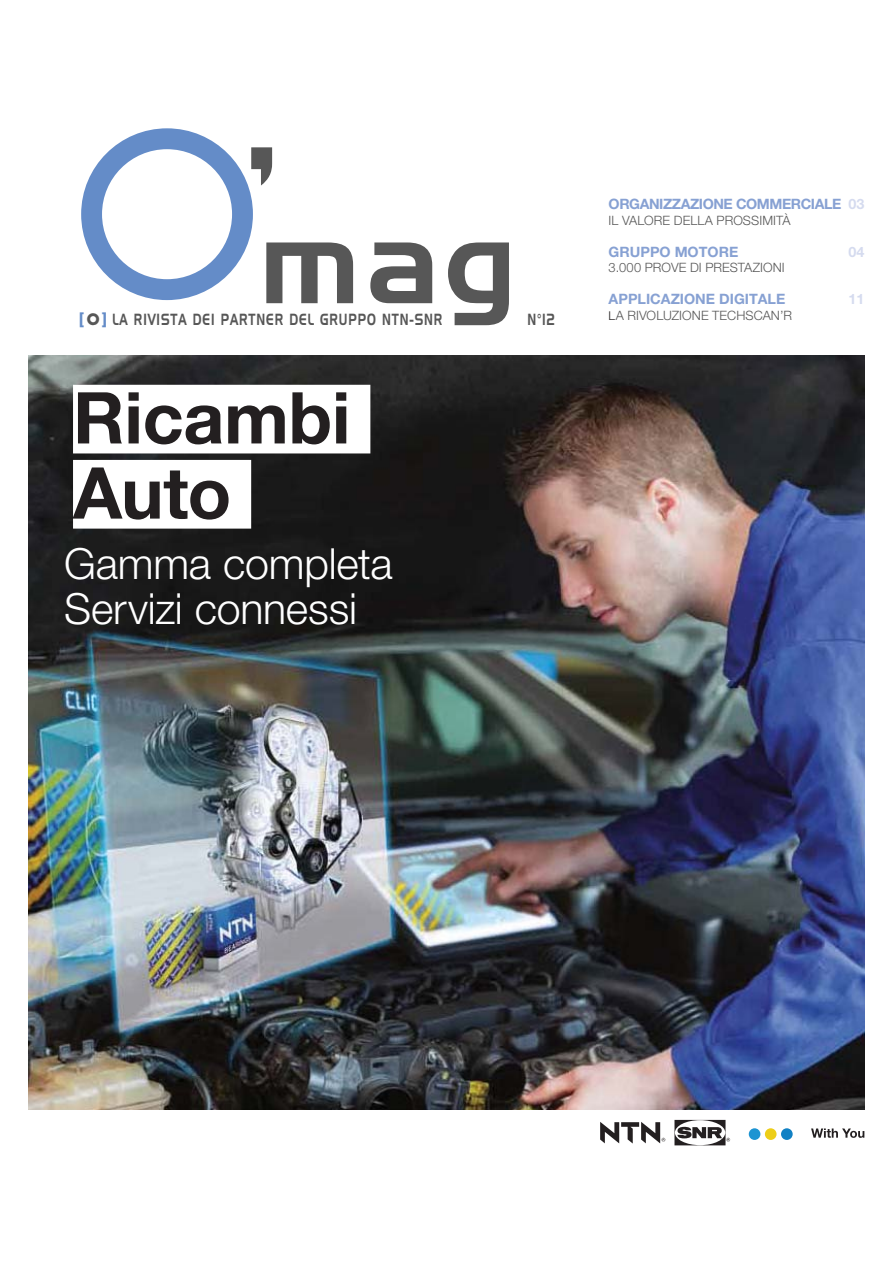
<style>
.page{position:relative;width:893px;height:1263px;background:#fff}
.page>*{position:absolute;margin:0;border:0;box-sizing:border-box;transform-origin:0 0}
.t1{font:174.15px "Handel Gothic BT";color:#575757}
.t2{font:115.2px "Handel Gothic BT";color:#575757}
.t3{font:700 71.55px/75.2px "Helvetica Neue";letter-spacing:-.005em;color:#231f20}
.t4{font:300 42.9px/45.2px "Helvetica Neue";letter-spacing:-.005em;color:#fff}
.t5{font:15.75px "Handel Gothic BT";letter-spacing:.08em;color:#575757;scale:.72 1}
.t6{font:700 14.25px "Helvetica Neue";color:#87a1d3}
.t7{font:700 14.25px "Helvetica Neue";letter-spacing:-.03em;color:#87a1d3}
.t8{font:700 14.25px "Helvetica Neue";color:#d5dbef}
.t9{font:300 12.9px "Helvetica Neue";letter-spacing:.005em;color:#575757}
.s1{font-family:"Avant Garde IT Cby BT";font-weight:700;font-size:16.35px;color:#648cc8}
.s2{font-family:"Avant Garde IT Cby BT";font-weight:700;font-size:16.35px}
.s3{color:#d5dbef}
.s4{font-size:12.15px;color:#231f20}
</style>
<div class="page">
<img style="left:28px;top:356px;width:836px;height:754px">
<div style="left:81px;top:128px;width:172px;height:172px;background:#648cc8;border-radius:50%"></div>
<div style="left:749px;top:1128px;width:11px;height:12px;background:#1d94d2;border-radius:50%"></div>
<div style="left:781px;top:1128px;width:12px;height:12px;background:#1181c4;border-radius:50%"></div>
<div style="left:765px;top:1128px;width:11px;height:12px;background:#edce18;border-radius:50%"></div>
<svg style="left:600px;top:1122px;width:65px;height:22px"></svg>
<svg style="left:674px;top:1120px;width:56px;height:25px"></svg>
<svg style="left:811px;top:1129px;width:53px;height:9px"></svg>
<div style="left:102px;top:149px;width:130px;height:130px;background:#fff;border-radius:50%"></div>
<div style="left:73px;top:385px;width:297px;height:68px;background:#fff"></div>
<div style="left:73px;top:460px;width:178px;height:69px;background:#fff"></div>
<h1 class="t1" style="left:244px;top:110px;width:36px">’</h1>
<h2 class="t2" style="left:259px;top:196px;width:257px">mag</h2>
<p class="t5" style="left:79px;top:311px;width:506px"><span class="s1">[</span><span class="s2">O</span><span class="s1">]</span> LA RIVISTA DEI PARTNER DEL GRUPPO NTN-SNR</p>
<p class="t5" style="left:527px;top:310px;width:39px">N°12</p>
<h3 class="t3" style="left:73px;top:387px;width:279px">Ricambi<br>Auto</h3>
<h3 class="t4" style="left:64px;top:545px;width:330px">Gamma completa<br>Servizi connessi</h3>
<p class="t7" style="left:609px;top:199px;width:257px">ORGANIZZAZIONE COMMERCIALE <span class="s3">03</span></p>
<p class="t9" style="left:609px;top:216px;width:183px">IL VALORE DELLA PROSSIMITÀ</p>
<p class="t6" style="left:609px;top:246px;width:131px">GRUPPO MOTORE</p>
<p class="t8" style="left:848px;top:246px;width:17px">04</p>
<p class="t9" style="left:609px;top:263px;width:178px">3.000 PROVE DI PRESTAZIONI</p>
<p class="t6" style="left:609px;top:294px;width:178px">APPLICAZIONE DIGITALE</p>
<p class="t8" style="left:848px;top:294px;width:17px">11</p>
<p class="t9" style="left:609px;top:310px;width:185px"><span class="s4">L</span>A RIVOLUZIONE TECHSCAN’R</p>
</div>
